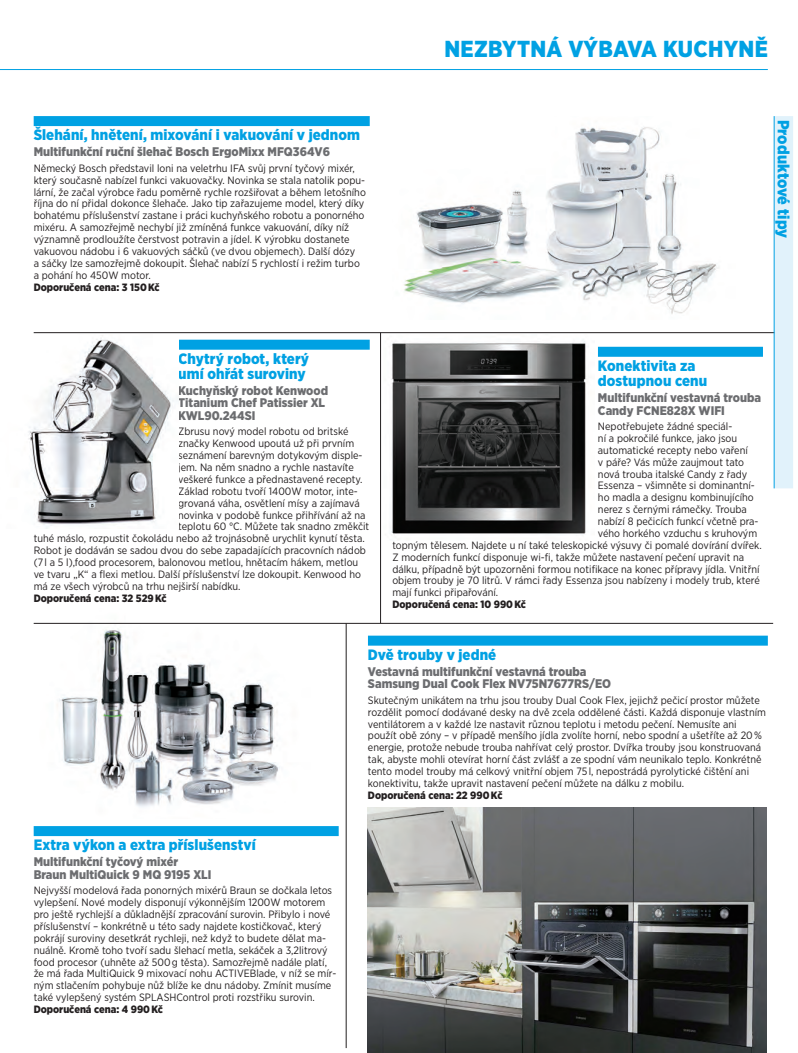
<style>
.page{position:relative;width:798px;height:1053px;background:#fff}
.page>*{position:absolute;margin:0;border:0;box-sizing:border-box;transform-origin:0 0}
.t1{font:900 23.12px "Gotham Narrow";letter-spacing:.015em;color:#00a1e3}
.t2{font:900 16.25px "Gotham Narrow";letter-spacing:.005em;color:#00a1e3}
.t3{font:900 15px/15px "Gotham Narrow";letter-spacing:.005em;color:#00a1e3}
.t4{font:900 12.5px/12.5px "Gotham Narrow";color:#6c6d70}
.t5{font:10.62px/11.9px "Gotham Narrow";color:#231f20}
.t6{font:900 10.62px "Gotham Narrow";color:#231f20}
</style>
<div class="page">
<hr style="left:0;top:69px;width:767px;height:1px;background:#00a1e3">
<img style="left:34px;top:622px;width:276px;height:185px">
<img style="left:404px;top:127px;width:315px;height:187px">
<div style="left:34px;top:116px;width:335px;height:10px;background:#00a1e3"></div>
<hr style="left:34px;top:332px;width:746px;height:1px;background:#231f20">
<hr style="left:34px;top:623px;width:738px;height:1px;background:#231f20">
<div style="left:774px;top:116px;width:18px;height:372px;background:#e1f2fb"></div>
<hr style="left:773px;top:116px;width:1px;height:372px;background:#00a1e3">
<hr style="left:380px;top:332px;width:1px;height:291px;background:#231f20">
<hr style="left:346px;top:623px;width:1px;height:424px;background:#231f20">
<div style="left:597px;top:347px;width:165px;height:10px;background:#00a1e3"></div>
<div style="left:178px;top:339px;width:191px;height:10px;background:#00a1e3"></div>
<div style="left:34px;top:826px;width:304px;height:10px;background:#00a1e3"></div>
<img style="left:391px;top:340px;width:196px;height:195px">
<img style="left:368px;top:807px;width:398px;height:245px">
<img style="left:28px;top:335px;width:146px;height:193px">
<div style="left:368px;top:635px;width:399px;height:10px;background:#00a1e3"></div>
<h1 class="t1" style="left:444px;top:34px;width:325px">NEZBYTNÁ VÝBAVA KUCHYNĚ</h1>
<h3 class="t3" style="left:34px;top:127px;width:327px">Šlehání, hnětení, mixování i vakuování v jednom</h3>
<p class="t4" style="left:34px;top:145px;width:298px">Multifunkční ruční šlehač Bosch ErgoMixx MFQ364V6</p>
<p class="t5" style="left:34px;top:162px;width:333px">Německý Bosch představil loni na veletrhu IFA svůj první tyčový mixér, který současně nabízel funkci vakuovačky. Novinka se stala natolik popu&shy;lární, že začal výrobce řadu poměrně rychle rozšiřovat a během letošního října do ní přidal dokonce šlehače. Jako tip zařazujeme model, který díky bohatému příslušenství zastane i práci kuchyňského robotu a ponorného mixéru. A samozřejmě nechybí již zmíněná funkce vakuování, díky níž významně prodloužíte čerstvost potravin a jídel. K výrobku dostanete vakuovou nádobu i 6 vakuových sáčků (ve dvou objemech). Další dózy<br>a sáčky lze samozřejmě dokoupit. Šlehač nabízí 5 rychlostí i režim turbo a pohání ho 450W motor.</p>
<p class="t6" style="left:34px;top:280px;width:127px">Doporučená cena: 3 150 Kč</p>
<h2 class="t2" style="left:794px;top:120px;width:120px;rotate:90deg">Produktové tipy</h2>
<h3 class="t3" style="left:178px;top:351px;width:132px">Chytrý robot, který umí ohřát suroviny</h3>
<p class="t4" style="left:178px;top:384px;width:151px">Kuchyňský robot Kenwood<br>Titanium Chef Patissier XL<br>KWL90.244SI</p>
<p class="t5" style="left:178px;top:425px;width:172px">Zbrusu nový model robotu od britské</p>
<p class="t5" style="left:178px;top:437px;width:177px">značky Kenwood upoutá už při prvním</p>
<p class="t5" style="left:178px;top:449px;width:186px">seznámení barevným dotykovým disple-</p>
<p class="t5" style="left:178px;top:461px;width:177px">jem. Na něm snadno a rychle nastavíte</p>
<p class="t5" style="left:178px;top:473px;width:186px">veškeré funkce a přednastavené recepty.</p>
<p class="t5" style="left:178px;top:485px;width:181px">Základ robotu tvoří 1400W motor, inte-</p>
<p class="t5" style="left:178px;top:497px;width:183px">grovaná váha, osvětlení mísy a zajímavá</p>
<p class="t5" style="left:178px;top:508px;width:189px">novinka v podobě funkce přihřívání až na</p>
<p class="t5" style="left:178px;top:520px;width:192px">teplotu 60 °C. Můžete tak snadno změkčit</p>
<p class="t5" style="left:34px;top:532px;width:332px">tuhé máslo, rozpustit čokoládu nebo až trojnásobně urychlit kynutí těsta.</p>
<p class="t5" style="left:34px;top:544px;width:334px">Robot je dodáván se sadou dvou do sebe zapadajících pracovních nádob</p>
<p class="t5" style="left:34px;top:556px;width:326px">(7 l a 5 l),food procesorem, balonovou metlou, hnětacím hákem, metlou</p>
<p class="t5" style="left:34px;top:568px;width:329px">ve tvaru „K“ a flexi metlou. Další příslušenství lze dokoupit. Kenwood ho</p>
<p class="t5" style="left:34px;top:580px;width:208px">má ze všech výrobců na trhu nejširší nabídku.</p>
<p class="t6" style="left:34px;top:591px;width:134px">Doporučená cena: 32 529 Kč</p>
<h3 class="t3" style="left:597px;top:358px;width:111px">Konektivita za dostupnou cenu</h3>
<p class="t4" style="left:597px;top:391px;width:164px">Multifunkční vestavná trouba<br>Candy FCNE828X WIFI</p>
<p class="t5" style="left:597px;top:420px;width:136px">Nepotřebujete žádné speciál-</p>
<p class="t5" style="left:597px;top:432px;width:141px">ní a pokročilé funkce, jako jsou</p>
<p class="t5" style="left:597px;top:444px;width:151px">automatické recepty nebo vaření</p>
<p class="t5" style="left:597px;top:455px;width:148px">v páře? Vás může zaujmout tato</p>
<p class="t5" style="left:597px;top:467px;width:151px">nová trouba italské Candy z řady</p>
<p class="t5" style="left:597px;top:479px;width:158px">Essenza – všimněte si dominantní-</p>
<p class="t5" style="left:597px;top:491px;width:157px">ho madla a designu kombinujícího</p>
<p class="t5" style="left:597px;top:503px;width:150px">nerez s černými rámečky. Trouba</p>
<p class="t5" style="left:597px;top:515px;width:162px">nabízí 8 pečicích funkcí včetně pra-</p>
<p class="t5" style="left:597px;top:527px;width:161px">vého horkého vzduchu s kruhovým</p>
<p class="t5" style="left:392px;top:539px;width:371px">topným tělesem. Najdete u ní také teleskopické výsuvy či pomalé dovírání dvířek.</p>
<p class="t5" style="left:392px;top:550px;width:353px">Z moderních funkcí disponuje wi-fi, takže můžete nastavení pečení upravit na</p>
<p class="t5" style="left:392px;top:562px;width:368px">dálku, případně být upozorněni formou notifikace na konec přípravy jídla. Vnitřní</p>
<p class="t5" style="left:392px;top:574px;width:369px">objem trouby je 70 litrů. V rámci řady Essenza jsou nabízeny i modely trub, které</p>
<p class="t5" style="left:392px;top:586px;width:107px">mají funkci připařování.</p>
<p class="t6" style="left:392px;top:597px;width:135px">Doporučená cena: 10 990 Kč</p>
<h3 class="t3" style="left:34px;top:837px;width:223px">Extra výkon a extra příslušenství</h3>
<p class="t4" style="left:34px;top:855px;width:179px">Multifunkční tyčový mixér<br>Braun MultiQuick 9 MQ 9195 XLI</p>
<p class="t5" style="left:34px;top:884px;width:304px">Nejvyšší modelová řada ponorných mixérů Braun se dočkala letos vylepšení. Nové modely disponují výkonnějším 1200W motorem pro ještě rychlejší a důkladnější zpracování surovin. Přibylo i nové příslušenství – konkrétně u této sady najdete kostičkovač, který pokrájí suroviny desetkrát rychleji, než když to budete dělat ma&shy;nuálně. Kromě toho tvoří sadu šlehací metla, sekáček a 3,2litrový food procesor (uhněte až 500 g těsta). Samozřejmě nadále platí, že má řada MultiQuick 9 mixovací nohu ACTIVEBlade, v níž se mír&shy;ným stlačením pohybuje nůž blíže ke dnu nádoby. Zmínit musíme také vylepšený systém SPLASHControl proti rozstřiku surovin.</p>
<p class="t6" style="left:34px;top:1002px;width:131px">Doporučená cena: 4 990 Kč</p>
<h3 class="t3" style="left:368px;top:646px;width:130px">Dvě trouby v jedné</h3>
<p class="t4" style="left:368px;top:665px;width:244px">Vestavná multifunkční vestavná trouba<br>Samsung Dual Cook Flex NV75N7677RS/EO</p>
<p class="t5" style="left:368px;top:694px;width:399px">Skutečným unikátem na trhu jsou trouby Dual Cook Flex, jejichž pečicí prostor můžete rozdělit pomocí dodávané desky na dvě zcela oddělené části. Každá disponuje vlastním ventilátorem a v každé lze nastavit různou teplotu i metodu pečení. Nemusíte ani použít obě zóny – v případě menšího jídla zvolíte horní, nebo spodní a ušetříte až 20 % energie, protože nebude trouba nahřívat celý prostor. Dvířka trouby jsou konstruovaná tak, abyste mohli otevírat horní část zvlášť a ze spodní vám neunikalo teplo. Konkrétně tento model trouby má celkový vnitřní objem 75 l, nepostrádá pyrolytické čištění ani konektivitu, takže upravit nastavení pečení můžete na dálku z mobilu.</p>
<p class="t6" style="left:368px;top:788px;width:136px">Doporučená cena: 22 990 Kč</p>
</div>
